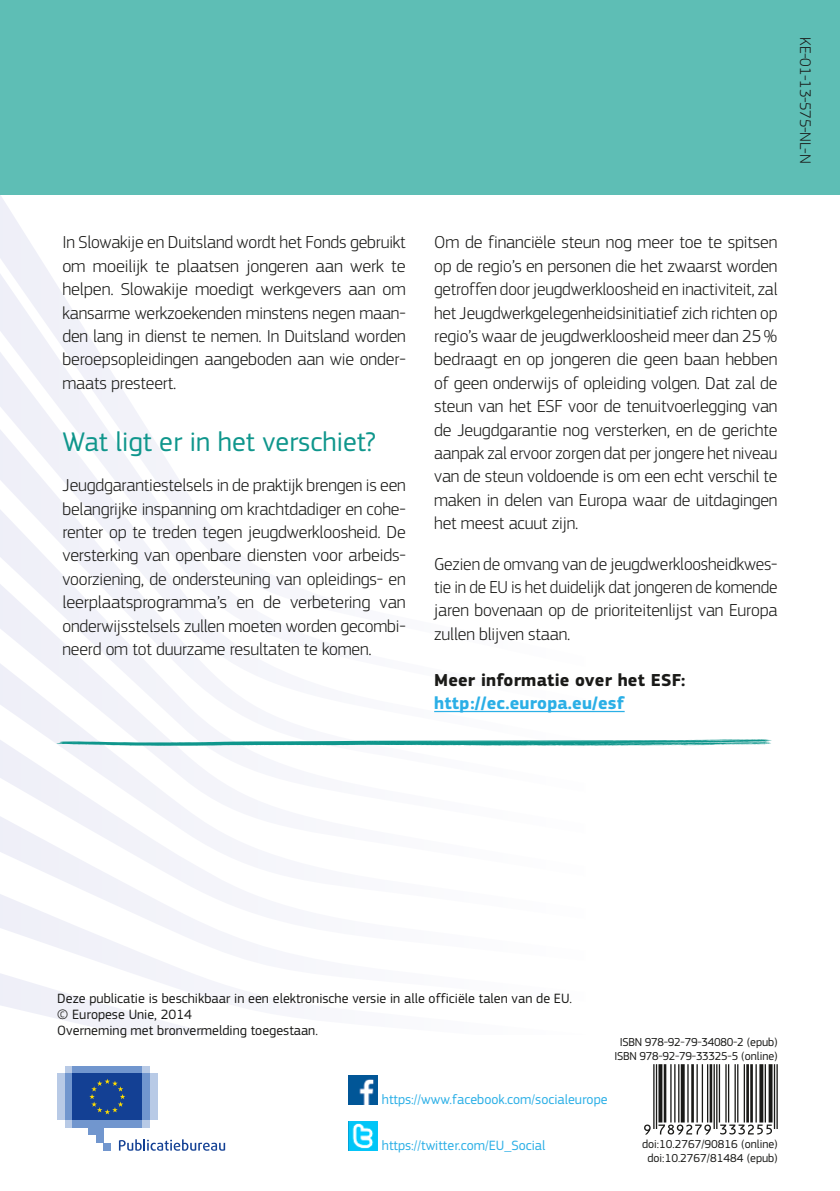
<style>
.page{position:relative;width:840px;height:1191px;background:#fff}
.page>*{position:absolute;margin:0;border:0;box-sizing:border-box;transform-origin:0 0}
.Header_III{font:28px "EC Square Sans Pro";color:#0f968c}
.Body{font:300 18px/23.4px "EC Square Sans Pro";letter-spacing:-.01em;color:#1a1a18;text-align:justify}
.Body-2{font:700 18px/23.4px "EC Square Sans Pro";letter-spacing:.01em;color:#1a1a18}
.t1{font:300 16px "EC Square Sans Pro";letter-spacing:-.02em;color:#1a1a18}
.t2{font:14px "EC Square Sans Pro";color:#1a1a18}
.t3{font:14px "EC Square Sans Pro";color:#2bafe6}
.t4{font:12px "EC Square Sans Pro";letter-spacing:-.02em;color:#1a1a18}
.t5{font:12px "EC Square Sans Pro";color:#1a1a18}
.s1{color:#2bafe6}
</style>
<div class="page">
<svg style="left:26px;top:792px;width:206px;height:8px;fill:#f4f5fa"></svg>
<svg style="left:0;top:800px;width:232px;height:81px"></svg>
<svg style="left:0;top:881px;width:232px;height:83px"></svg>
<svg style="left:0;top:964px;width:232px;height:70px"></svg>
<svg style="left:0;top:232px;width:75px;height:82px;fill:#f0f0f8"></svg>
<svg style="left:0;top:314px;width:126px;height:81px;fill:#f1f1f9"></svg>
<svg style="left:0;top:395px;width:585px;height:397px"></svg>
<div style="left:0;top:0;width:839px;height:194px;background:#5ebeb5"></div>
<svg style="left:56px;top:739px;width:715px;height:8px"></svg>
<hr style="left:434px;top:711px;width:190px;height:1px;background:#2bafe6">
<div style="left:65px;top:1119px;width:85px;height:8px;background:#b8cae6"></div>
<div style="left:65px;top:1065px;width:85px;height:8px;background:#b8cae6"></div>
<div style="left:72px;top:1065px;width:70px;height:8px;background:#7196ce"></div>
<div style="left:72px;top:1119px;width:70px;height:8px;background:#7196ce"></div>
<div style="left:142px;top:1073px;width:8px;height:46px;background:#7196ce"></div>
<div style="left:150px;top:1073px;width:7px;height:46px;background:#b8cae6"></div>
<div style="left:65px;top:1073px;width:7px;height:46px;background:#7196ce"></div>
<div style="left:57px;top:1073px;width:8px;height:46px;background:#b8cae6"></div>
<div style="left:88px;top:1119px;width:15px;height:16px;background:#7196ce"></div>
<div style="left:96px;top:1119px;width:7px;height:23px;background:#7196ce"></div>
<div style="left:103px;top:1142px;width:8px;height:8px;background:#7196ce"></div>
<div style="left:72px;top:1073px;width:70px;height:46px;background:#134094"></div>
<svg style="left:89px;top:1079px;width:36px;height:35px"></svg>
<svg style="left:119px;top:1139px;width:106px;height:11px"></svg>
<img style="left:348px;top:1075px;width:29px;height:29px">
<img style="left:348px;top:1121px;width:29px;height:29px">
<hr style="left:776px;top:1064px;width:1px;height:65px;background:#1a1a18">
<hr style="left:773px;top:1064px;width:1px;height:65px;background:#1a1a18">
<svg style="left:768px;top:1064px;width:4px;height:58px"></svg>
<hr style="left:764px;top:1064px;width:1px;height:58px;background:#1a1a18">
<svg style="left:759px;top:1064px;width:4px;height:58px"></svg>
<hr style="left:755px;top:1064px;width:1px;height:58px;background:#1a1a18">
<hr style="left:749px;top:1064px;width:3px;height:58px;background:#1a1a18">
<hr style="left:745px;top:1064px;width:3px;height:58px;background:#1a1a18">
<hr style="left:743px;top:1064px;width:1px;height:58px;background:#1a1a18">
<hr style="left:736px;top:1064px;width:2px;height:58px;background:#1a1a18">
<hr style="left:734px;top:1064px;width:1px;height:58px;background:#1a1a18">
<hr style="left:727px;top:1064px;width:1px;height:58px;background:#1a1a18">
<hr style="left:725px;top:1064px;width:1px;height:58px;background:#1a1a18">
<hr style="left:718px;top:1064px;width:1px;height:58px;background:#1a1a18">
<hr style="left:715px;top:1064px;width:2px;height:65px;background:#1a1a18">
<hr style="left:713px;top:1064px;width:1px;height:65px;background:#1a1a18">
<hr style="left:709px;top:1064px;width:2px;height:58px;background:#1a1a18">
<hr style="left:706px;top:1064px;width:2px;height:58px;background:#1a1a18">
<hr style="left:701px;top:1064px;width:1px;height:58px;background:#1a1a18">
<hr style="left:696px;top:1064px;width:1px;height:58px;background:#1a1a18">
<hr style="left:690px;top:1064px;width:3px;height:58px;background:#1a1a18">
<hr style="left:687px;top:1064px;width:1px;height:58px;background:#1a1a18">
<svg style="left:680px;top:1064px;width:4px;height:58px"></svg>
<hr style="left:677px;top:1064px;width:2px;height:58px;background:#1a1a18">
<hr style="left:673px;top:1064px;width:2px;height:58px;background:#1a1a18">
<hr style="left:670px;top:1064px;width:1px;height:58px;background:#1a1a18">
<hr style="left:663px;top:1064px;width:3px;height:58px;background:#1a1a18">
<svg style="left:658px;top:1064px;width:4px;height:58px"></svg>
<hr style="left:655px;top:1064px;width:1px;height:65px;background:#1a1a18">
<hr style="left:653px;top:1064px;width:1px;height:65px;background:#1a1a18">
<svg style="left:644px;top:1124px;width:127px;height:10px"></svg>
<p class="t1" style="left:814px;top:37px;width:127px;rotate:90deg">KE-01-13-575-NL-N</p>
<p class="Body" style="left:62px;top:230px;width:345px">In Slowakije en Duitsland wordt het Fonds gebruikt om moeilijk te plaatsen jongeren aan werk te helpen. Slowakije moedigt werkgevers aan om kansarme werkzoekenden minstens negen maan&shy;den lang in dienst te nemen. In Duitsland worden beroepsopleidingen aangeboden aan wie onder&shy;maats presteert.</p>
<h3 class="Header_III" style="left:62px;top:425px;width:314px">Wat ligt er in het verschiet?</h3>
<p class="Body" style="left:62px;top:473px;width:345px">Jeugdgarantiestelsels in de praktijk brengen is een belangrijke inspanning om krachtdadiger en cohe&shy;renter op te treden tegen jeugdwerkloosheid. De versterking van openbare diensten voor arbeids&shy;voorziening, de ondersteuning van opleidings- en leerplaatsprogramma’s en de verbetering van onderwijsstelsels zullen moeten worden gecombi&shy;neerd om tot duurzame resultaten te komen.</p>
<p class="Body" style="left:434px;top:230px;width:345px">Om de financiële steun nog meer toe te spitsen op de regio’s en personen die het zwaarst worden getroffen door jeugdwerkloosheid en inactiviteit, zal het Jeugdwerkgelegenheidsinitiatief zich richten op regio’s waar de jeugdwerkloosheid meer dan 25% bedraagt en op jongeren die geen baan hebben of geen onderwijs of opleiding volgen. Dat zal de steun van het ESF voor de tenuitvoerlegging van de Jeugdgarantie nog versterken, en de gerichte aanpak zal ervoor zorgen dat per jongere het niveau van de steun voldoende is om een echt verschil te maken in delen van Europa waar de uitdagingen het meest acuut zijn.</p>
<p class="Body" style="left:434px;top:552px;width:345px">Gezien de omvang van de jeugdwerkloosheidkwes&shy;tie in de EU is het duidelijk dat jongeren de komende jaren bovenaan op de prioriteitenlijst van Europa zullen blijven staan.</p>
<p class="Body-2" style="left:434px;top:669px;width:253px">Meer informatie over het ESF: <span class="s1">http://ec.europa.eu/esf</span></p>
<p class="t2" style="left:57px;top:990px;width:516px">Deze publicatie is beschikbaar in een elektronische versie in alle officiële talen van de EU.</p>
<p class="t2" style="left:57px;top:1006px;width:136px">© Europese Unie, 2014</p>
<p class="t2" style="left:57px;top:1022px;width:262px">Overneming met bronvermelding toegestaan.</p>
<p class="t4" style="left:619px;top:1035px;width:159px">ISBN 978-92-79-34080-2 (epub)</p>
<p class="t4" style="left:614px;top:1049px;width:165px">ISBN 978-92-79-33325-5 (online)</p>
<p class="t3" style="left:381px;top:1091px;width:227px">https://www.facebook.com/socialeurope</p>
<p class="t3" style="left:381px;top:1137px;width:165px">https://twitter.com/EU_Social</p>
<p class="t5" style="left:641px;top:1137px;width:137px">doi:10.2767/90816 (online)</p>
<p class="t5" style="left:647px;top:1151px;width:132px">doi:10.2767/81484 (epub)</p>
</div>
